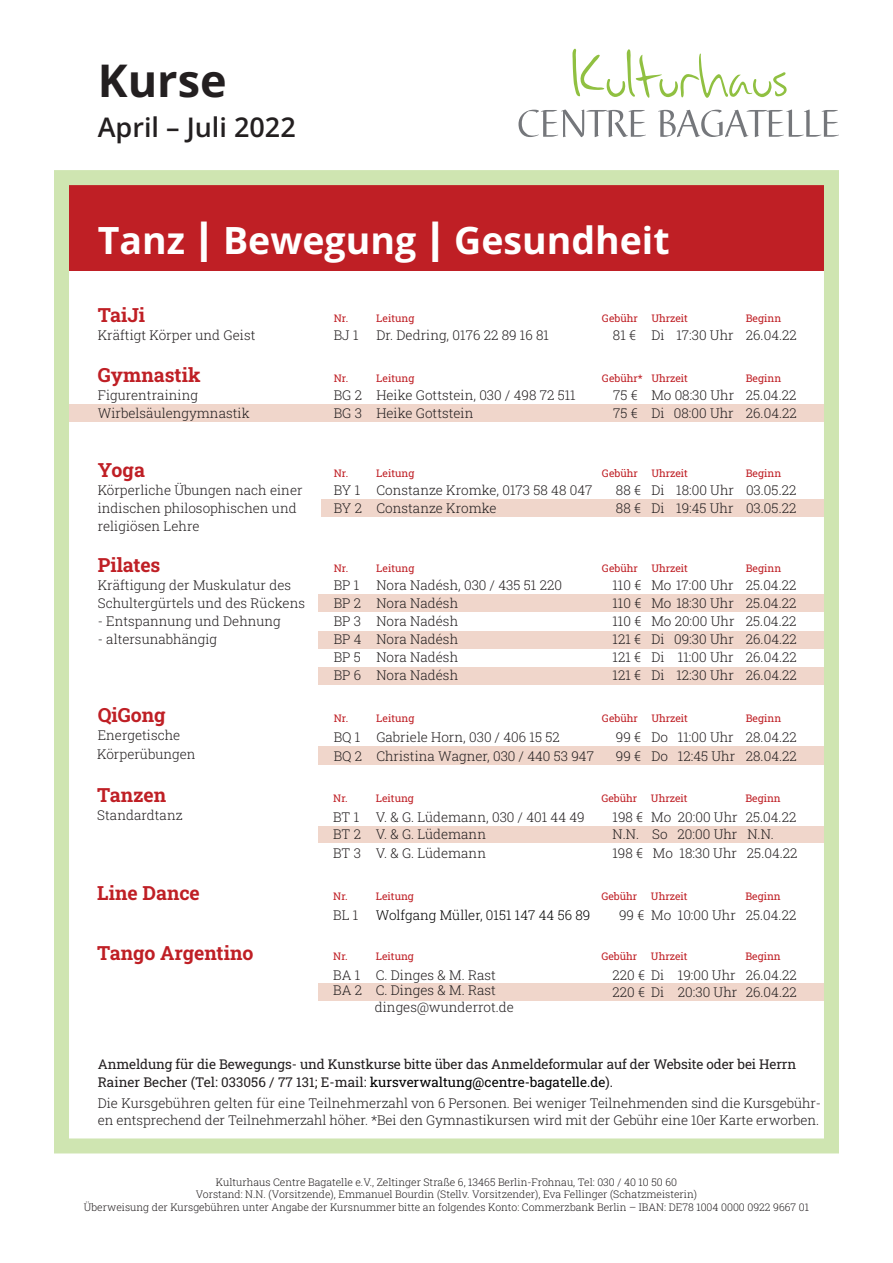
<style>
.page{position:relative;width:893px;height:1263px;background:#fff}
.page>*{position:absolute;margin:0;border:0;box-sizing:border-box;transform-origin:0 0}
.t1{font:700 45px "Open Sans";color:#231f20}
.t2{font:700 37.5px "Open Sans";color:#fff}
.t3{font:600 27px "Open Sans";color:#231f20}
.t4{font:700 19.5px "Roboto Slab";color:#bf1f25}
.t5{font:300 13.5px/19px "Roboto Slab";color:#231f20}
.t6{font:13.5px/18px "Roboto Slab";letter-spacing:-.01em;color:#231f20}
.t7{font:300 13.5px "Roboto Slab";color:#000}
.t8{font:300 10.5px/12.6px "Roboto Slab";color:#231f20;text-align:center}
.t9{font:10.5px "Roboto Slab";color:#bf1f25}
.s1{font-size:56.25px}
.s2{color:#000}
</style>
<div class="page">
<div style="left:60px;top:185px;width:772px;height:85px;background:#bf1f25"></div>
<div style="left:318px;top:983px;width:513px;height:17px;background:#f0d6cb"></div>
<div style="left:318px;top:595px;width:514px;height:17px;background:#f0d6cb"></div>
<div style="left:318px;top:631px;width:514px;height:17px;background:#f0d6cb"></div>
<div style="left:318px;top:667px;width:514px;height:17px;background:#f0d6cb"></div>
<div style="left:318px;top:746px;width:514px;height:18px;background:#f0d6cb"></div>
<div style="left:318px;top:825px;width:514px;height:18px;background:#f0d6cb"></div>
<div style="left:59px;top:404px;width:773px;height:17px;background:#f0d6cb"></div>
<div style="left:321px;top:500px;width:512px;height:17px;background:#f0d6cb"></div>
<svg style="left:518px;top:110px;width:128px;height:27px"></svg>
<svg style="left:658px;top:110px;width:181px;height:27px"></svg>
<svg style="left:572px;top:49px;width:215px;height:49px"></svg>
<div style="left:54px;top:170px;width:785px;height:983px;border:15px solid #cfe5b1"></div>
<h1 class="t1" style="left:98px;top:49px;width:130px">Kurse</h1>
<h3 class="t3" style="left:98px;top:108px;width:200px">April – Juli 2022</h3>
<h2 class="t2" style="left:98px;top:214px;width:573px">Tanz <span class="s1">I</span> Bewegung <span class="s1">I</span> Gesundheit</h2>
<h3 class="t4" style="left:98px;top:302px;width:49px">TaiJi</h3>
<p class="t9" style="left:334px;top:311px;width:16px">Nr.</p>
<p class="t9" style="left:376px;top:311px;width:39px">Leitung</p>
<p class="t9" style="left:602px;top:311px;width:37px">Gebühr</p>
<p class="t9" style="left:651px;top:311px;width:38px">Uhrzeit</p>
<p class="t9" style="left:746px;top:311px;width:37px">Beginn</p>
<p class="t5" style="left:98px;top:325px;width:159px">Kräftigt Körper und Geist</p>
<p class="t5" style="left:334px;top:325px;width:26px">BJ 1</p>
<p class="t5" style="left:376px;top:325px;width:174px">Dr. Dedring, 0176 22 89 16 81</p>
<p class="t5" style="left:613px;top:325px;width:185px">81 € Di 17:30 Uhr 26.04.22</p>
<h3 class="t4" style="left:98px;top:361px;width:104px">Gymnastik</h3>
<p class="t9" style="left:334px;top:371px;width:16px">Nr.</p>
<p class="t9" style="left:376px;top:371px;width:39px">Leitung</p>
<p class="t9" style="left:602px;top:371px;width:88px">Gebühr* Uhrzeit</p>
<p class="t9" style="left:746px;top:371px;width:37px">Beginn</p>
<p class="t5" style="left:98px;top:385px;width:102px">Figurentraining</p>
<p class="t5" style="left:334px;top:385px;width:243px">BG 2 Heike Gottstein, 030 / 498 72 511</p>
<p class="t5" style="left:613px;top:385px;width:185px">75 € Mo 08:30 Uhr 25.04.22</p>
<p class="t5" style="left:98px;top:403px;width:153px">Wirbelsäulengymnastik</p>
<p class="t5" style="left:334px;top:403px;width:141px">BG 3 Heike Gottstein</p>
<p class="t5" style="left:613px;top:403px;width:185px">75 € Di 08:00 Uhr 26.04.22</p>
<h3 class="t4" style="left:98px;top:456px;width:49px">Yoga</h3>
<p class="t9" style="left:334px;top:466px;width:16px">Nr.</p>
<p class="t9" style="left:376px;top:466px;width:39px">Leitung</p>
<p class="t9" style="left:602px;top:466px;width:37px">Gebühr</p>
<p class="t9" style="left:651px;top:466px;width:38px">Uhrzeit</p>
<p class="t9" style="left:746px;top:466px;width:37px">Beginn</p>
<p class="t5" style="left:98px;top:480px;width:206px">Körperliche Übungen nach einer</p>
<p class="t5" style="left:334px;top:480px;width:260px">BY 1 Constanze Kromke, 0173 58 48 047</p>
<p class="t5" style="left:616px;top:480px;width:182px">88 € Di 18:00 Uhr 03.05.22</p>
<p class="t5" style="left:98px;top:498px;width:200px">indischen philosophischen und</p>
<p class="t5" style="left:334px;top:498px;width:164px">BY 2 Constanze Kromke</p>
<p class="t5" style="left:616px;top:498px;width:182px">88 € Di 19:45 Uhr 03.05.22</p>
<p class="t5" style="left:98px;top:516px;width:103px">religiösen Lehre</p>
<h3 class="t4" style="left:98px;top:552px;width:64px">Pilates</h3>
<p class="t9" style="left:334px;top:561px;width:16px">Nr.</p>
<p class="t9" style="left:376px;top:561px;width:39px">Leitung</p>
<p class="t9" style="left:602px;top:561px;width:37px">Gebühr</p>
<p class="t9" style="left:651px;top:561px;width:38px">Uhrzeit</p>
<p class="t9" style="left:746px;top:561px;width:37px">Beginn</p>
<p class="t5" style="left:98px;top:576px;width:195px">Kräftigung der Muskulatur des</p>
<p class="t5" style="left:334px;top:576px;width:27px">BP 1</p>
<p class="t5" style="left:376px;top:576px;width:187px">Nora Nadésh, 030 / 435 51 220</p>
<p class="t5" style="left:612px;top:576px;width:186px">110 € Mo 17:00 Uhr 25.04.22</p>
<p class="t5" style="left:98px;top:594px;width:209px">Schultergürtels und des Rückens</p>
<p class="t5" style="left:334px;top:594px;width:126px">BP 2 Nora Nadésh</p>
<p class="t5" style="left:612px;top:594px;width:186px">110 € Mo 18:30 Uhr 25.04.22</p>
<p class="t5" style="left:98px;top:612px;width:185px">- Entspannung und Dehnung</p>
<p class="t5" style="left:334px;top:612px;width:126px">BP 3 Nora Nadésh</p>
<p class="t5" style="left:612px;top:612px;width:186px">110 € Mo 20:00 Uhr 25.04.22</p>
<p class="t5" style="left:98px;top:630px;width:121px">- altersunabhängig</p>
<p class="t5" style="left:334px;top:630px;width:126px">BP 4 Nora Nadésh</p>
<p class="t5" style="left:613px;top:630px;width:186px">121 € Di 09:30 Uhr 26.04.22</p>
<p class="t5" style="left:334px;top:648px;width:126px">BP 5 Nora Nadésh</p>
<p class="t5" style="left:613px;top:648px;width:186px">121 € Di 11:00 Uhr 26.04.22</p>
<p class="t5" style="left:334px;top:666px;width:126px">BP 6 Nora Nadésh</p>
<p class="t5" style="left:613px;top:666px;width:186px">121 € Di 12:30 Uhr 26.04.22</p>
<h3 class="t4" style="left:98px;top:701px;width:69px">QiGong</h3>
<p class="t9" style="left:334px;top:711px;width:16px">Nr.</p>
<p class="t9" style="left:376px;top:711px;width:39px">Leitung</p>
<p class="t9" style="left:602px;top:711px;width:37px">Gebühr</p>
<p class="t9" style="left:651px;top:711px;width:38px">Uhrzeit</p>
<p class="t9" style="left:746px;top:711px;width:37px">Beginn</p>
<p class="t5" style="left:97px;top:725px;width:100px">Energetische<br>Körperübungen</p>
<p class="t5" style="left:334px;top:727px;width:262px">BQ 1 Gabriele Horn, 030 / 406 15 52<br>BQ 2 Christina Wagner, 030 / 440 53 947</p>
<p class="t5" style="left:616px;top:727px;width:182px">99 € Do 11:00 Uhr 28.04.22<br>99 € Do 12:45 Uhr 28.04.22</p>
<h3 class="t4" style="left:97px;top:781px;width:70px">Tanzen</h3>
<p class="t9" style="left:333px;top:791px;width:16px">Nr.</p>
<p class="t9" style="left:376px;top:791px;width:39px">Leitung</p>
<p class="t9" style="left:601px;top:791px;width:37px">Gebühr</p>
<p class="t9" style="left:651px;top:791px;width:38px">Uhrzeit</p>
<p class="t9" style="left:745px;top:791px;width:37px">Beginn</p>
<p class="t5" style="left:333px;top:807px;width:253px">BT 1 V. &amp; G. Lüdemann, 030 / 401 44 49</p>
<p class="t5" style="left:333px;top:843px;width:154px">BT 3 V. &amp; G. Lüdemann</p>
<p class="t5" style="left:97px;top:805px;width:87px">Standardtanz</p>
<p class="t5" style="left:612px;top:807px;width:185px">198 € Mo 20:00 Uhr 25.04.22</p>
<p class="t5" style="left:612px;top:843px;width:187px">198 € Mo 18:30 Uhr 25.04.22</p>
<p class="t5" style="left:333px;top:825px;width:154px">BT 2 V. &amp; G. Lüdemann</p>
<p class="t5" style="left:612px;top:825px;width:163px">N.N. So 20:00 Uhr N.N.</p>
<h3 class="t4" style="left:97px;top:879px;width:104px">Line Dance</h3>
<p class="t9" style="left:333px;top:889px;width:16px">Nr.</p>
<p class="t9" style="left:376px;top:889px;width:39px">Leitung</p>
<p class="t9" style="left:601px;top:889px;width:37px">Gebühr</p>
<p class="t9" style="left:651px;top:889px;width:38px">Uhrzeit</p>
<p class="t9" style="left:745px;top:889px;width:37px">Beginn</p>
<p class="t5" style="left:333px;top:905px;width:27px">BL 1</p>
<p class="t7" style="left:376px;top:905px;width:216px">Wolfgang Müller, 0151 147 44 56 89</p>
<p class="t5" style="left:619px;top:905px;width:179px">99 € Mo 10:00 Uhr 25.04.22</p>
<h3 class="t4" style="left:97px;top:940px;width:158px">Tango Argentino</h3>
<p class="t9" style="left:333px;top:949px;width:16px">Nr.</p>
<p class="t9" style="left:376px;top:949px;width:39px">Leitung</p>
<p class="t9" style="left:601px;top:949px;width:37px">Gebühr</p>
<p class="t9" style="left:651px;top:949px;width:38px">Uhrzeit</p>
<p class="t9" style="left:745px;top:949px;width:37px">Beginn</p>
<p class="t5" style="left:333px;top:967px;width:164px;line-height:15.1px">BA 1 C. Dinges &amp; M. Rast<br>BA 2 C. Dinges &amp; M. Rast</p>
<p class="t5" style="left:375px;top:997px;width:141px">dinges@wunderrot.de</p>
<p class="t5" style="left:612px;top:965px;width:186px">220 € Di 19:00 Uhr 26.04.22</p>
<p class="t5" style="left:612px;top:982px;width:186px">220 € Di 20:30 Uhr 26.04.22</p>
<p class="t6" style="left:98px;top:1055px;width:700px">Anmeldung für die Bewegungs- und Kunstkurse bitte über das Anmeldeformular auf der Website oder bei Herrn<br>Rainer Becher (Tel: 033056 / 77 131; E-mail: <span class="s2">kursverwaltung@centre-bagatelle.de</span>).</p>
<p class="t5" style="left:98px;top:1095px;width:725px;line-height:16.5px">Die Kursgebühren gelten für eine Teilnehmerzahl von 6 Personen. Bei weniger Teilnehmenden sind die Kursgebühr&shy;en entsprechend der Teilnehmerzahl höher. *Bei den Gymnastikursen wird mit der Gebühr eine 10er Karte erworben.</p>
<p class="t8" style="left:84px;top:1175px;width:727px">Kulturhaus Centre Bagatelle e.V., Zeltinger Straße 6, 13465 Berlin-Frohnau, Tel: 030 / 40 10 50 60<br>Vorstand: N.N. (Vorsitzende), Emmanuel Bourdin (Stellv. Vorsitzender), Eva Fellinger (Schatzmeisterin)<br>Überweisung der Kursgebühren unter Angabe der Kursnummer bitte an folgendes Konto: Commerzbank Berlin – IBAN: DE78 1004 0000 0922 9667 01</p>
</div>
